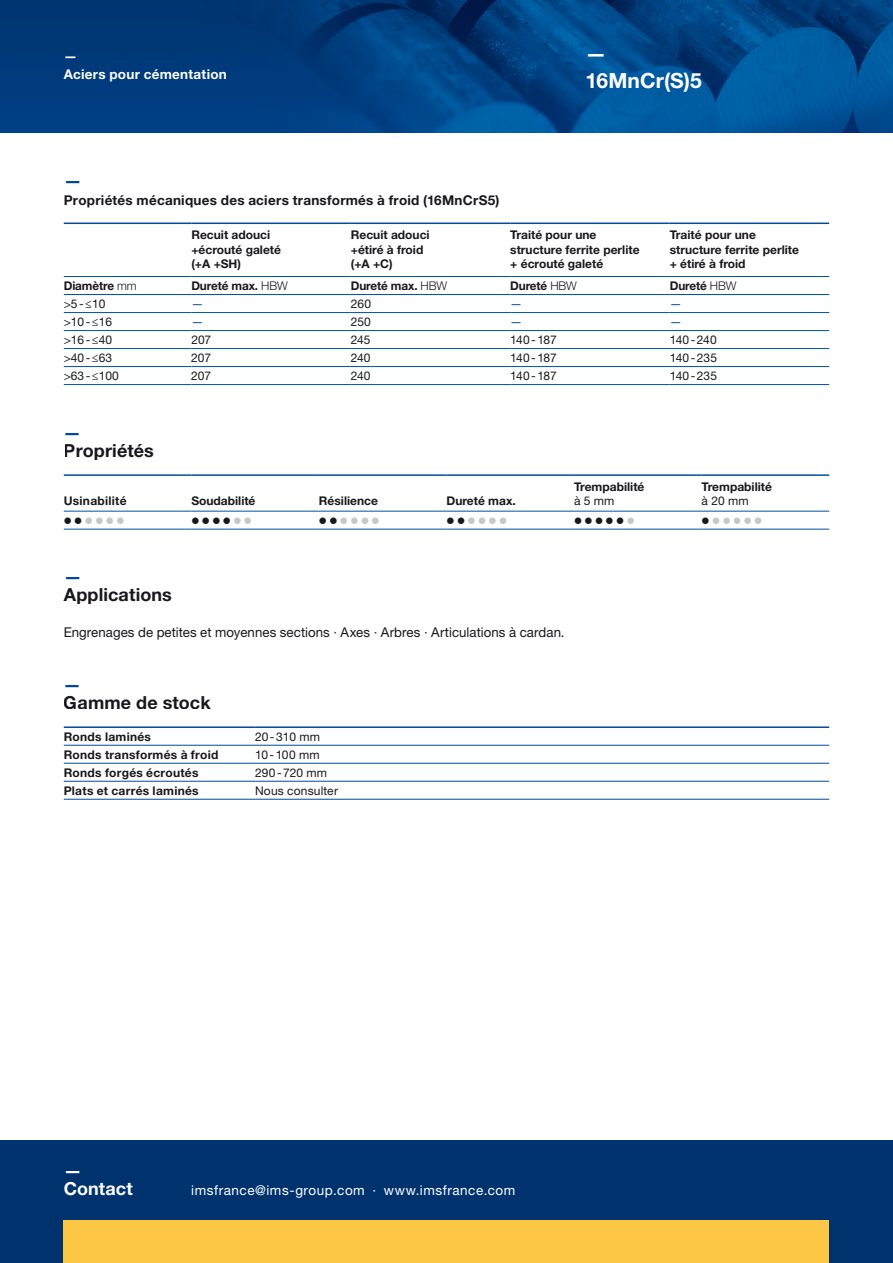
<style>
.page{position:relative;width:893px;height:1263px;background:#fff}
.page>*{position:absolute;margin:0;border:0;box-sizing:border-box;transform-origin:0 0}
.t1{font:700 21px/27px "Helvetica Neue LT Std";letter-spacing:.005em;color:#fff}
.t2{font:700 18px "Helvetica Neue LT Std";letter-spacing:.005em;color:#1a171c}
.t3{font:700 18px/18px "Helvetica Neue LT Std";letter-spacing:.005em;color:#fff}
.t4{font:700 18px "Helvetica Neue LT Std";color:#004a99}
.t5{font:13.5px "Helvetica Neue LT Std";letter-spacing:.005em;color:#1a171c}
.t6{font:700 13.5px "Helvetica Neue LT Std";letter-spacing:.02em;color:#1a171c}
.t7{font:13.5px "Helvetica Neue LT Pro";letter-spacing:.04em;color:#fff}
.t8{font:700 13.5px/18px "Helvetica Neue LT Std";letter-spacing:.02em;color:#fff}
.t9{font:700 12px/14.4px "Helvetica Neue LT Std";color:#1a171c}
.t10{font:12px "Helvetica Neue LT Std";color:#1a171c}
.t11{font:700 12px "Helvetica Neue LT Std";letter-spacing:.025em;color:#1a171c}
.t12{font:700 12px "Helvetica Neue LT Std";letter-spacing:.02em;color:#1a171c}
.t13{font:12px "Helvetica Neue LT Std";color:#004a99}
.t14{font:12px "Helvetica Neue LT Pro";color:#004a99}
.s1{font-weight:300}
</style>
<div class="page">
<img style="left:0;top:0;width:893px;height:133px">
<div style="left:0;top:1141px;width:893px;height:122px;background:#00336e"></div>
<div style="left:573px;top:38px;width:143px;height:68px;background:#004897;opacity:.76"></div>
<hr style="left:64px;top:474px;width:127px;height:2px;background:#00519e">
<hr style="left:191px;top:474px;width:128px;height:2px;background:#00519e">
<hr style="left:319px;top:474px;width:127px;height:2px;background:#00519e">
<hr style="left:446px;top:474px;width:128px;height:2px;background:#00519e">
<hr style="left:574px;top:474px;width:128px;height:2px;background:#00519e">
<hr style="left:702px;top:474px;width:127px;height:2px;background:#00519e">
<hr style="left:64px;top:511px;width:127px;height:1px;background:#00519e">
<hr style="left:191px;top:511px;width:128px;height:1px;background:#00519e">
<hr style="left:319px;top:511px;width:127px;height:1px;background:#00519e">
<hr style="left:446px;top:511px;width:128px;height:1px;background:#00519e">
<hr style="left:574px;top:511px;width:128px;height:1px;background:#00519e">
<hr style="left:702px;top:511px;width:127px;height:1px;background:#00519e">
<hr style="left:64px;top:529px;width:127px;height:1px;background:#00519e">
<hr style="left:191px;top:529px;width:128px;height:1px;background:#00519e">
<hr style="left:319px;top:529px;width:127px;height:1px;background:#00519e">
<hr style="left:446px;top:529px;width:128px;height:1px;background:#00519e">
<hr style="left:574px;top:529px;width:128px;height:1px;background:#00519e">
<hr style="left:702px;top:529px;width:127px;height:1px;background:#00519e">
<hr style="left:64px;top:726px;width:191px;height:2px;background:#004a99">
<hr style="left:255px;top:726px;width:574px;height:2px;background:#004a99">
<hr style="left:64px;top:745px;width:191px;height:1px;background:#004a99">
<hr style="left:255px;top:745px;width:574px;height:1px;background:#004a99">
<hr style="left:64px;top:763px;width:191px;height:1px;background:#004a99">
<hr style="left:255px;top:763px;width:574px;height:1px;background:#004a99">
<hr style="left:64px;top:781px;width:191px;height:1px;background:#004a99">
<hr style="left:255px;top:781px;width:574px;height:1px;background:#004a99">
<hr style="left:64px;top:799px;width:191px;height:1px;background:#004a99">
<hr style="left:255px;top:799px;width:574px;height:1px;background:#004a99">
<hr style="left:64px;top:223px;width:127px;height:1px;background:#004a99">
<hr style="left:191px;top:223px;width:160px;height:1px;background:#004a99">
<hr style="left:351px;top:223px;width:159px;height:1px;background:#004a99">
<hr style="left:510px;top:223px;width:160px;height:1px;background:#004a99">
<hr style="left:670px;top:223px;width:159px;height:1px;background:#004a99">
<hr style="left:64px;top:312px;width:127px;height:1px;background:#00519e">
<hr style="left:191px;top:312px;width:160px;height:1px;background:#00519e">
<hr style="left:351px;top:312px;width:159px;height:1px;background:#00519e">
<hr style="left:510px;top:312px;width:160px;height:1px;background:#00519e">
<hr style="left:670px;top:312px;width:159px;height:1px;background:#00519e">
<hr style="left:64px;top:330px;width:127px;height:1px;background:#00519e">
<hr style="left:191px;top:330px;width:160px;height:1px;background:#00519e">
<hr style="left:351px;top:330px;width:159px;height:1px;background:#00519e">
<hr style="left:510px;top:330px;width:160px;height:1px;background:#00519e">
<hr style="left:670px;top:330px;width:159px;height:1px;background:#00519e">
<hr style="left:64px;top:348px;width:127px;height:1px;background:#00519e">
<hr style="left:191px;top:348px;width:160px;height:1px;background:#00519e">
<hr style="left:351px;top:348px;width:159px;height:1px;background:#00519e">
<hr style="left:510px;top:348px;width:160px;height:1px;background:#00519e">
<hr style="left:670px;top:348px;width:159px;height:1px;background:#00519e">
<hr style="left:64px;top:366px;width:127px;height:1px;background:#00519e">
<hr style="left:191px;top:366px;width:160px;height:1px;background:#00519e">
<hr style="left:351px;top:366px;width:159px;height:1px;background:#00519e">
<hr style="left:510px;top:366px;width:160px;height:1px;background:#00519e">
<hr style="left:670px;top:366px;width:159px;height:1px;background:#00519e">
<hr style="left:64px;top:384px;width:127px;height:1px;background:#00519e">
<hr style="left:191px;top:384px;width:160px;height:1px;background:#00519e">
<hr style="left:351px;top:384px;width:159px;height:1px;background:#00519e">
<hr style="left:510px;top:384px;width:160px;height:1px;background:#00519e">
<hr style="left:670px;top:384px;width:159px;height:1px;background:#00519e">
<hr style="left:64px;top:276px;width:127px;height:1px;background:#004a99">
<hr style="left:191px;top:276px;width:160px;height:1px;background:#004a99">
<hr style="left:351px;top:276px;width:159px;height:1px;background:#004a99">
<hr style="left:510px;top:276px;width:160px;height:1px;background:#004a99">
<hr style="left:670px;top:276px;width:159px;height:1px;background:#004a99">
<hr style="left:64px;top:294px;width:127px;height:1px;background:#004a99">
<hr style="left:191px;top:294px;width:160px;height:1px;background:#004a99">
<hr style="left:351px;top:294px;width:159px;height:1px;background:#004a99">
<hr style="left:510px;top:294px;width:160px;height:1px;background:#004a99">
<hr style="left:670px;top:294px;width:159px;height:1px;background:#004a99">
<div style="left:64px;top:1220px;width:765px;height:43px;background:#fcc744"></div>
<p class="t8" style="left:64px;top:46px;width:165px">—<br>Aciers pour cémentation</p>
<h1 class="t1" style="left:585px;top:39px;width:118px">—<br>16MnCr(S)5</h1>
<h2 class="t4" style="left:64px;top:169px;width:19px">—</h2>
<p class="t6" style="left:64px;top:191px;width:437px">Propriétés mécaniques des aciers transformés à froid (16MnCrS5)</p>
<p class="t9" style="left:191px;top:227px;width:91px">Recuit adouci +écrouté galeté (+A +SH)</p>
<p class="t9" style="left:351px;top:227px;width:80px">Recuit adouci +étiré à froid (+A +C)</p>
<p class="t9" style="left:510px;top:227px;width:131px">Traité pour une structure ferrite perlite + écrouté galeté</p>
<p class="t9" style="left:670px;top:227px;width:131px">Traité pour une structure ferrite perlite + étiré à froid</p>
<p class="t9" style="left:64px;top:278px;width:74px">Diamètre <span class="s1">mm</span></p>
<p class="t9" style="left:191px;top:278px;width:98px">Dureté max. <span class="s1">HBW</span></p>
<p class="t9" style="left:351px;top:278px;width:98px">Dureté max. <span class="s1">HBW</span></p>
<p class="t9" style="left:510px;top:278px;width:68px">Dureté <span class="s1">HBW</span></p>
<p class="t9" style="left:670px;top:278px;width:68px">Dureté <span class="s1">HBW</span></p>
<p class="t10" style="left:64px;top:296px;width:43px">&gt;5-≤10</p>
<p class="t14" style="left:191px;top:296px;width:13px">—</p>
<p class="t10" style="left:351px;top:296px;width:22px">260</p>
<p class="t13" style="left:510px;top:296px;width:13px">—</p>
<p class="t13" style="left:670px;top:296px;width:13px">—</p>
<p class="t10" style="left:64px;top:314px;width:50px">&gt;10-≤16</p>
<p class="t14" style="left:191px;top:314px;width:13px">—</p>
<p class="t10" style="left:351px;top:314px;width:22px">250</p>
<p class="t13" style="left:510px;top:314px;width:13px">—</p>
<p class="t13" style="left:670px;top:314px;width:13px">—</p>
<p class="t10" style="left:64px;top:332px;width:50px">&gt;16-≤40</p>
<p class="t10" style="left:191px;top:332px;width:21px">207</p>
<p class="t10" style="left:351px;top:332px;width:21px">245</p>
<p class="t10" style="left:510px;top:332px;width:48px">140-187</p>
<p class="t10" style="left:670px;top:332px;width:48px">140-240</p>
<p class="t10" style="left:64px;top:350px;width:50px">&gt;40-≤63</p>
<p class="t10" style="left:191px;top:350px;width:21px">207</p>
<p class="t10" style="left:351px;top:350px;width:21px">240</p>
<p class="t10" style="left:510px;top:350px;width:48px">140-187</p>
<p class="t10" style="left:670px;top:350px;width:49px">140-235</p>
<p class="t10" style="left:64px;top:368px;width:56px">&gt;63-≤100</p>
<p class="t10" style="left:191px;top:368px;width:21px">207</p>
<p class="t10" style="left:351px;top:368px;width:21px">240</p>
<p class="t10" style="left:510px;top:368px;width:48px">140-187</p>
<p class="t10" style="left:670px;top:368px;width:49px">140-235</p>
<h2 class="t4" style="left:64px;top:421px;width:19px">—</h2>
<h2 class="t2" style="left:64px;top:439px;width:92px">Propriétés</h2>
<p class="t12" style="left:64px;top:493px;width:64px">Usinabilité</p>
<p class="t9" style="left:191px;top:493px;width:66px">Soudabilité</p>
<p class="t9" style="left:319px;top:493px;width:61px">Résilience</p>
<p class="t9" style="left:446px;top:493px;width:71px">Dureté max.</p>
<p class="t9" style="left:574px;top:479px;width:72px">Trempabilité</p>
<p class="t10" style="left:574px;top:494px;width:42px">à 5 mm</p>
<h2 class="t4" style="left:64px;top:565px;width:19px">—</h2>
<h2 class="t2" style="left:64px;top:583px;width:110px">Applications</h2>
<p class="t5" style="left:64px;top:624px;width:502px">Engrenages de petites et moyennes sections <span class="s1">∙</span> Axes <span class="s1">∙</span> Arbres <span class="s1">∙</span> Articulations à cardan.</p>
<h2 class="t4" style="left:64px;top:673px;width:19px">—</h2>
<h2 class="t2" style="left:64px;top:691px;width:148px">Gamme de stock</h2>
<p class="t11" style="left:64px;top:729px;width:89px">Ronds laminés</p>
<p class="t10" style="left:255px;top:729px;width:66px">20-310 mm</p>
<p class="t11" style="left:64px;top:747px;width:156px">Ronds transformés à froid</p>
<p class="t10" style="left:255px;top:747px;width:66px">10-100 mm</p>
<p class="t12" style="left:64px;top:765px;width:136px">Ronds forgés écroutés</p>
<p class="t10" style="left:255px;top:765px;width:73px">290-720 mm</p>
<p class="t11" style="left:64px;top:783px;width:136px">Plats et carrés laminés</p>
<p class="t10" style="left:255px;top:783px;width:84px">Nous consulter</p>
<p class="t9" style="left:702px;top:479px;width:72px">Trempabilité</p>
<p class="t10" style="left:702px;top:494px;width:49px">à 20 mm</p>
<h2 class="t3" style="left:64px;top:1161px;width:70px">—<br>Contact</h2>
<p class="t7" style="left:191px;top:1182px;width:326px">imsfrance@ims-group.com ∙ www.imsfrance.com</p>
</div>
